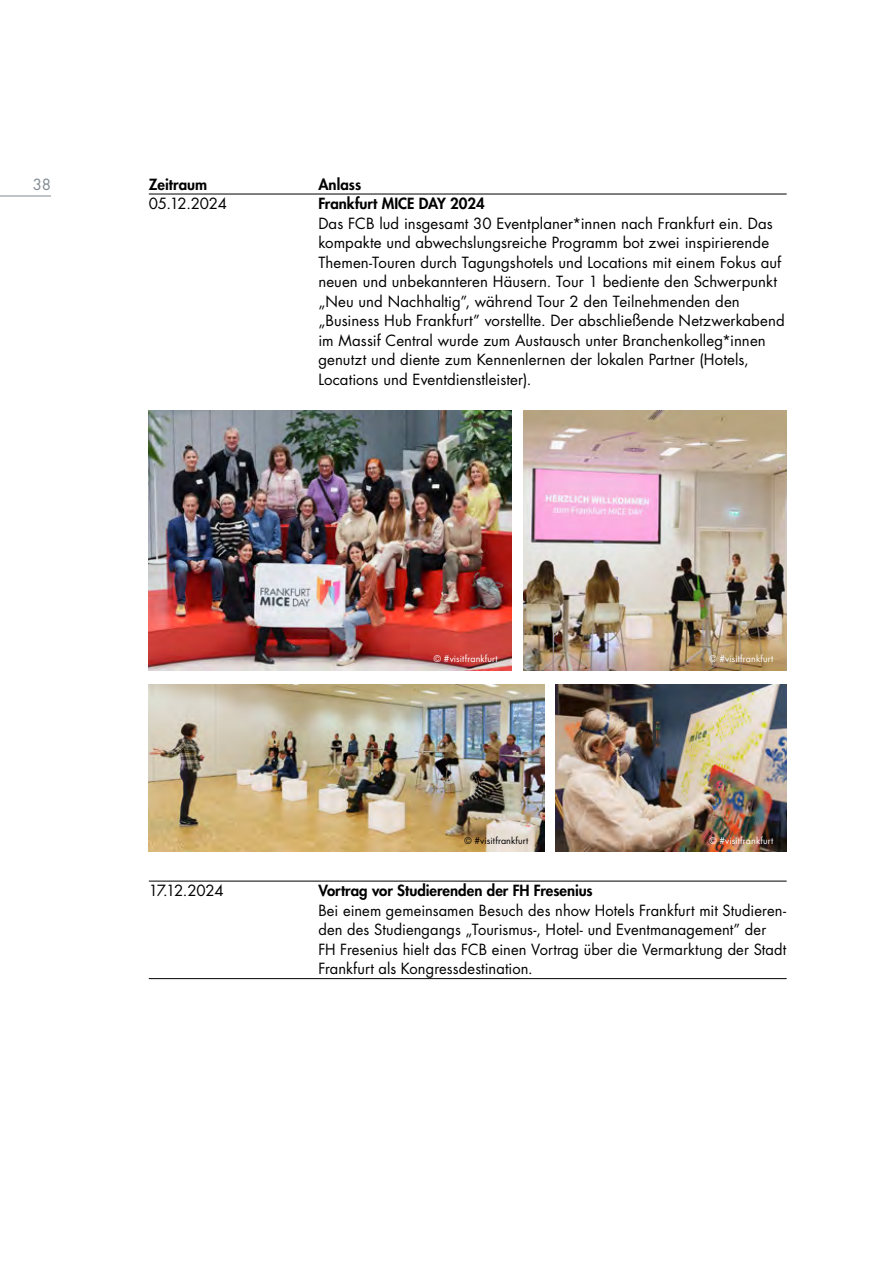
<style>
.page{position:relative;width:893px;height:1263px;background:#fff}
.page>*{position:absolute;margin:0;border:0;box-sizing:border-box;transform-origin:0 0}
.t1{font:15px/19.5px "Futura";letter-spacing:.005em;color:#000}
.t2{font:800 15px "Futura";color:#000}
.t3{font:15px "Futura";color:#818b91}
.t4{font:9px "Futura";letter-spacing:.01em;color:#fff}
.t5{font:9px "Futura";letter-spacing:.01em;color:#000}
</style>
<div class="page">
<hr style="left:0;top:196px;width:51px;height:1px;background:#818b91">
<hr style="left:149px;top:194px;width:638px;height:1px;background:#000">
<hr style="left:149px;top:881px;width:638px;height:1px;background:#000">
<hr style="left:149px;top:978px;width:638px;height:1px;background:#000">
<img style="left:149px;top:685px;width:395px;height:167px">
<img style="left:523px;top:410px;width:264px;height:260px">
<img style="left:149px;top:410px;width:362px;height:260px">
<img style="left:556px;top:685px;width:231px;height:167px">
<p class="t3" style="left:33px;top:174px;width:20px">38</p>
<p class="t2" style="left:149px;top:174px;width:60px">Zeitraum</p>
<p class="t2" style="left:318px;top:174px;width:44px">Anlass</p>
<p class="t1" style="left:149px;top:194px;width:80px">05.12.2024</p>
<p class="t2" style="left:318px;top:194px;width:168px">Frankfurt MICE DAY 2024</p>
<p class="t1" style="left:318px;top:213px;width:468px">Das FCB lud insgesamt 30 Eventplaner*innen nach Frankfurt ein. Das kompakte und abwechslungsreiche Programm bot zwei inspirierende Themen-Touren durch Tagungshotels und Locations mit einem Fokus auf neuen und unbekannteren Häusern. Tour 1 bediente den Schwerpunkt „Neu und Nachhaltig”, während Tour 2 den Teilnehmenden den „Business Hub Frankfurt” vorstellte. Der abschließende Netzwerkabend im Massif Central wurde zum Austausch unter Branchenkolleg*innen genutzt und diente zum Kennenlernen der lokalen Partner (Hotels, Locations und Eventdienstleister).</p>
<p class="t4" style="left:434px;top:653px;width:65px">© #visitfrankfurt</p>
<p class="t4" style="left:709px;top:653px;width:65px">© #visitfrankfurt</p>
<p class="t5" style="left:465px;top:835px;width:65px">© #visitfrankfurt</p>
<p class="t4" style="left:709px;top:835px;width:65px">© #visitfrankfurt</p>
<p class="t1" style="left:149px;top:881px;width:76px">17.12.2024</p>
<p class="t2" style="left:318px;top:881px;width:276px">Vortrag vor Studierenden der FH Fresenius</p>
<p class="t1" style="left:318px;top:900px;width:469px">Bei einem gemeinsamen Besuch des nhow Hotels Frankfurt mit Studieren&shy;den des Studiengangs „Tourismus-, Hotel- und Eventmanagement” der FH Fresenius hielt das FCB einen Vortrag über die Vermarktung der Stadt Frankfurt als Kongressdestination.</p>
</div>
